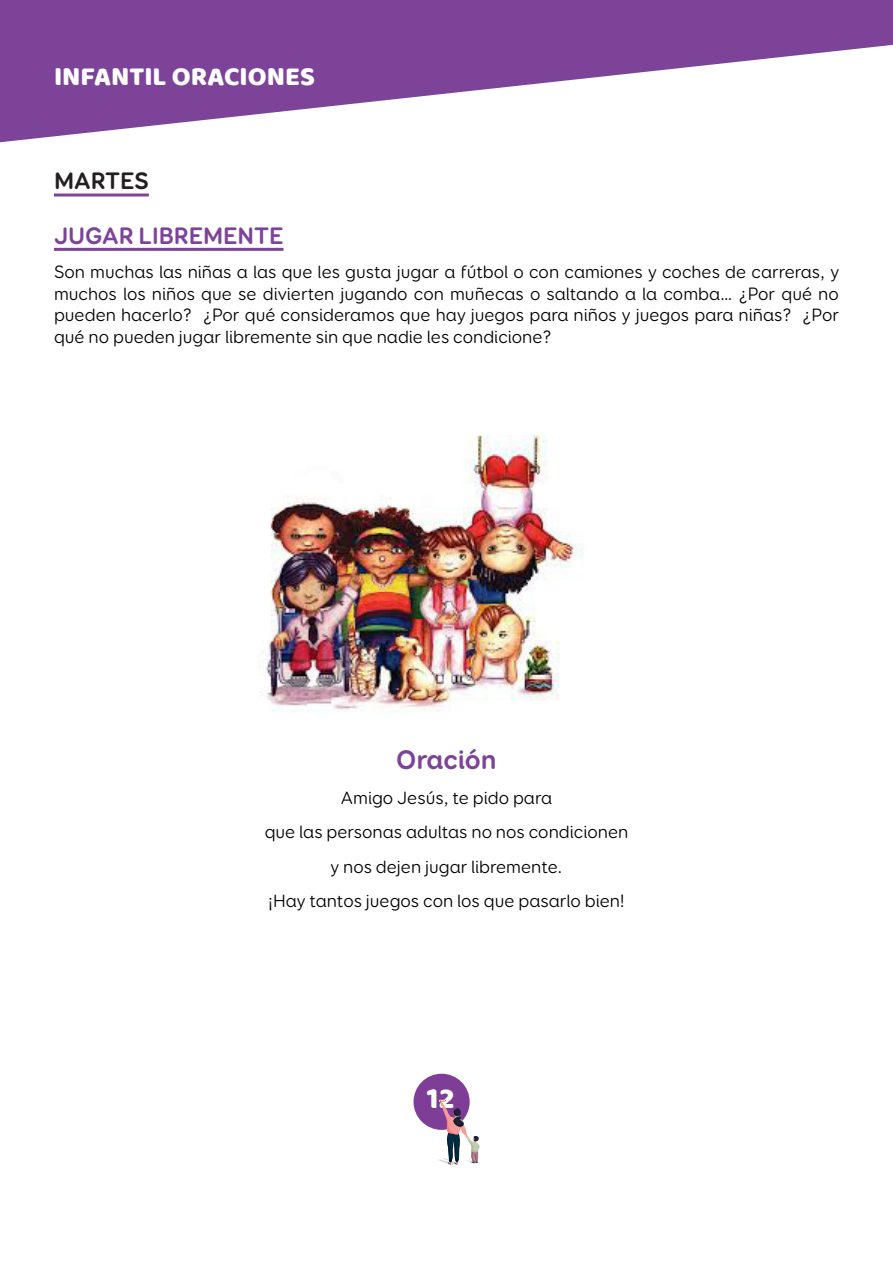
<style>
.page{position:relative;width:893px;height:1263px;background:#fff}
.page>*{position:absolute;margin:0;border:0;box-sizing:border-box;transform-origin:0 0}
.t1{font:30px "Baloo";color:#fff}
.t2{font:27px "Baloo";color:#fff}
.titulo_oracion{font:700 27px "Booster Next FY";color:#7d4399}
.subtitulo_A_activida{font:700 24px "Booster Next FY";color:#7d4399}
.subtitulo_B__activid{font:700 24px "Booster Next FY";color:#231f20}
.parrafo_oracion{font:18px/21.6px "Booster Next FY";color:#000;text-align:justify}
</style>
<div class="page">
<svg style="left:0;top:0;width:893px;height:143px;fill:#7d4399"></svg>
<div style="left:414px;top:1074px;width:56px;height:56px;background:#7e3e98;border-radius:50%"></div>
<svg style="left:438px;top:1100px;width:42px;height:65px"></svg>
<hr style="left:54px;top:194px;width:95px;height:3px;background:#7d4399">
<hr style="left:54px;top:248px;width:230px;height:3px;background:#7d4399">
<img style="left:259px;top:436px;width:324px;height:276px">
<h2 class="t2" style="left:54px;top:59px;width:262px">INFANTIL ORACIONES</h2>
<p class="subtitulo_B__activid" style="left:54px;top:166px;width:96px">MARTES</p>
<p class="subtitulo_A_activida" style="left:54px;top:220px;width:231px">JUGAR LIBREMENTE</p>
<p class="parrafo_oracion" style="left:54px;top:261px;width:787px">Son muchas las niñas a las que les gusta jugar a fútbol o con camiones y coches de carreras, y muchos los niños que se divierten jugando con muñecas o saltando a la comba… ¿Por qué no pueden hacerlo? ¿Por qué consideramos que hay juegos para niños y juegos para niñas? ¿Por qué no pueden jugar libremente sin que nadie les condicione?</p>
<p class="titulo_oracion" style="left:396px;top:743px;width:102px">Oración</p>
<p class="parrafo_oracion" style="left:341px;top:787px;width:213px">Amigo Jesús, te pido para</p>
<p class="parrafo_oracion" style="left:265px;top:821px;width:365px">que las personas adultas no nos condicionen</p>
<p class="parrafo_oracion" style="left:331px;top:855px;width:233px">y nos dejen jugar libremente.</p>
<p class="parrafo_oracion" style="left:268px;top:890px;width:358px">¡Hay tantos juegos con los que pasarlo bien!</p>
<h1 class="t1" style="left:427px;top:1080px;width:29px">12</h1>
</div>
